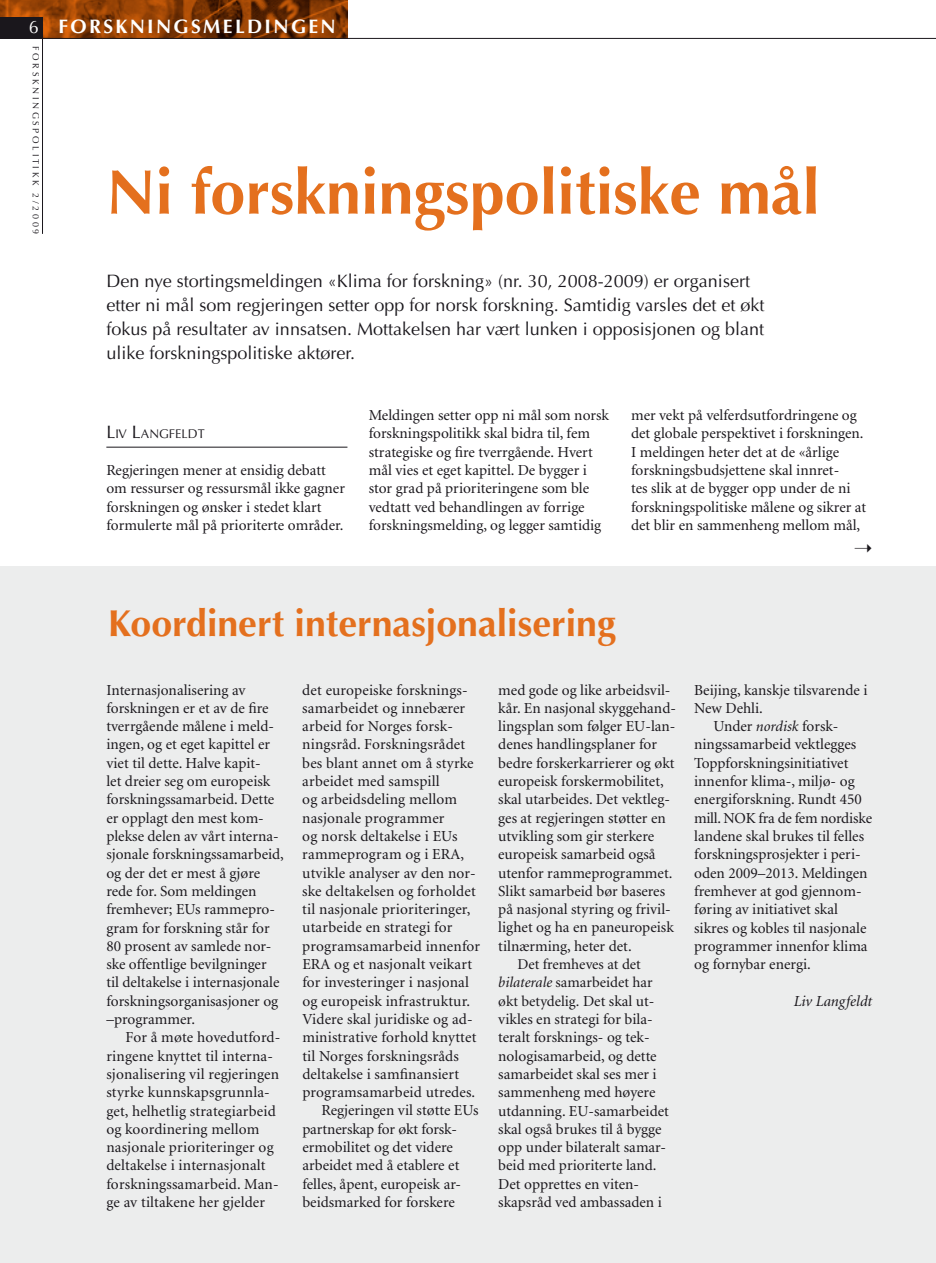
<style>
.page{position:relative;width:936px;height:1263px;background:#fff}
.page>*{position:absolute;margin:0;border:0;box-sizing:border-box;transform-origin:0 0}
.t1{font:700 63px "Optima LT Std";color:#e4701e}
.t2{font:700 37.5px "Optima LT Std";color:#e4701e}
.t3{font:700 19.5px "Optima LT Std";letter-spacing:.12em;color:#fff}
.t4{font:18px/24px "Optima LT Std";color:#1a171c}
.t5{font:18px "Optima LT Std";color:#fff}
.t6{font:15.3px/18.3px "Minion";color:#1a171c}
.t7{font:15.3px "Minion";letter-spacing:-.02em;color:#1a171c}
.t8{font:italic 15.3px "Minion";color:#1a171c}
.t9{font:15px/18.3px "Minion";color:#1a171c;text-align:center}
.t10{font:12.6px "Optima LT Std";color:#1a171c}
.t11{font:9px "Optima LT Std";letter-spacing:.3em;color:#1a171c}
.s1{font-size:18px}
.s2{font-style:italic}
.s3{font-size:15.3px}
.s4{font-style:italic;font-size:15px}
</style>
<div class="page">
<img style="left:0;top:0;width:347px;height:38px">
<div style="left:0;top:17px;width:43px;height:21px;background:#1a171c"></div>
<hr style="left:42px;top:17px;width:1px;height:217px;background:#1a171c">
<hr style="left:0;top:38px;width:935px;height:1px;background:#1a171c">
<div style="left:0;top:566px;width:935px;height:697px;background:#eceded"></div>
<hr style="left:106px;top:447px;width:241px;height:1px;background:#1a171c">
<p class="t5" style="left:29px;top:17px;width:12px">6</p>
<p class="t11" style="left:41px;top:46px;width:190px;rotate:90deg">Forskningspolitikk 2/2009</p>
<p class="t3" style="left:58px;top:15px;width:279px">Forskningsmeldingen</p>
<h1 class="t1" style="left:106px;top:155px;width:715px">N i forskningspolitiske mål</h1>
<p class="t4" style="left:106px;top:269px;width:659px">Den nye stortingsmeldingen «Klima for forskning» (nr. 30, 2008-2009) er organisert etter ni mål som regjeringen setter opp for norsk forskning. Samtidig varsles det et økt fokus på resultater av innsatsen. Mottakelsen har vært lunken i opposisjonen og blant ulike forskningspolitiske aktører.</p>
<p class="t10" style="left:106px;top:427px;width:100px"><span class="s1">L</span>IV <span class="s1">L</span>ANGFELDT</p>
<p class="t6" style="left:106px;top:461px;width:240px">Regjeringen mener at ensidig debatt om ressurser og ressursmål ikke gagner forskningen og ønsker i stedet klart formulerte mål på prioriterte områder.</p>
<p class="t6" style="left:369px;top:407px;width:242px">Meldingen setter opp ni mål som norsk forskningspolitikk skal bidra til, fem strategiske og fire tverrgående. Hvert mål vies et eget kapittel. De bygger i stor grad på prioriteringene som ble vedtatt ved behandlingen av forrige forskningsmelding, og legger samtidig</p>
<p class="t6" style="left:631px;top:407px;width:237px">mer vekt på velferdsutfordringene og det globale perspektivet i forskningen.<br>I meldingen heter det at de «årlige forskningsbudsjettene skal innret-<br>tes slik at de bygger opp under de ni forskningspolitiske målene og sikrer at det blir en sammenheng mellom mål,</p>
<h2 class="t2" style="left:108px;top:601px;width:509px">Koordinert internasjonalisering</h2>
<p class="t6" style="left:106px;top:681px;width:179px">Internasjonalisering av forskningen er et av de fire tverrgående målene i meld&shy;ingen, og et eget kapittel er viet til dette. Halve kapit-<br>let dreier seg om europeisk forskningssamarbeid. Dette er opplagt den mest kom&shy;plekse delen av vårt interna&shy;sjonale forskningssamarbeid, og der det er mest å gjøre rede for. Som meldingen fremhever; EUs rammepro&shy;gram for forskning står for<br>80 prosent av samlede nor&shy;ske offentlige bevilgninger<br>til deltakelse i internasjonale forskningsorganisasjoner og –programmer.</p>
<p class="t6" style="left:106px;top:1029px;width:174px;text-indent:19px">For å møte hovedutford&shy;ringene knyttet til interna&shy;sjonalisering vil regjeringen styrke kunnskapsgrunnla&shy;get, helhetlig strategiarbeid og koordinering mellom nasjonale prioriteringer og deltakelse i internasjonalt forskningssamarbeid. Man&shy;ge av tiltakene her gjelder</p>
<p class="t6" style="left:302px;top:681px;width:165px">det europeiske forsknings-</p>
<p class="t6" style="left:302px;top:699px;width:164px">samarbeidet og innebærer</p>
<p class="t6" style="left:302px;top:718px;width:150px">arbeid for Norges forsk-</p>
<p class="t6" style="left:302px;top:736px;width:164px">ningsråd. Forskningsrådet</p>
<p class="t6" style="left:302px;top:754px;width:173px">bes blant annet om å styrke</p>
<p class="t6" style="left:302px;top:773px;width:139px">arbeidet med samspill</p>
<p class="t6" style="left:302px;top:791px;width:156px">og arbeidsdeling mellom</p>
<p class="t6" style="left:302px;top:809px;width:144px">nasjonale programmer</p>
<p class="t6" style="left:302px;top:827px;width:157px">og norsk deltakelse i EUs</p>
<p class="t6" style="left:302px;top:846px;width:163px">rammeprogram og i ERA,</p>
<p class="t6" style="left:302px;top:864px;width:173px">utvikle analyser av den nor-</p>
<p class="t6" style="left:302px;top:882px;width:175px">ske deltakelsen og forholdet</p>
<p class="t6" style="left:302px;top:901px;width:170px">til nasjonale prioriteringer,</p>
<p class="t6" style="left:302px;top:919px;width:152px">utarbeide en strategi for</p>
<p class="t6" style="left:302px;top:937px;width:179px">programsamarbeid innenfor</p>
<p class="t6" style="left:302px;top:956px;width:171px">ERA og et nasjonalt veikart</p>
<p class="t6" style="left:302px;top:974px;width:168px">for investeringer i nasjonal</p>
<p class="t6" style="left:302px;top:992px;width:169px">og europeisk infrastruktur.</p>
<p class="t6" style="left:302px;top:1010px;width:170px">Videre skal juridiske og ad-</p>
<p class="t6" style="left:302px;top:1029px;width:175px">ministrative forhold knyttet</p>
<p class="t6" style="left:302px;top:1047px;width:158px">til Norges forskningsråds</p>
<p class="t6" style="left:302px;top:1065px;width:158px">deltakelse i samfinansiert</p>
<p class="t6" style="left:302px;top:1084px;width:174px">programsamarbeid utredes.</p>
<p class="t6" style="left:321px;top:1102px;width:158px">Regjeringen vil støtte EUs</p>
<p class="t6" style="left:302px;top:1120px;width:154px">partnerskap for økt forsk-</p>
<p class="t6" style="left:302px;top:1138px;width:152px">ermobilitet og det videre</p>
<p class="t6" style="left:302px;top:1157px;width:159px">arbeidet med å etablere et</p>
<p class="t6" style="left:302px;top:1175px;width:158px">felles, åpent, europeisk ar-</p>
<p class="t6" style="left:302px;top:1193px;width:154px">beidsmarked for forskere</p>
<p class="t6" style="left:498px;top:681px;width:179px">med gode og like arbeidsvil&shy;kår. En nasjonal skyggehand&shy;lingsplan som følger EU-lan&shy;denes handlingsplaner for bedre forskerkarrierer og økt europeisk forskermobilitet, skal utarbeides. Det vektleg&shy;ges at regjeringen støtter en utvikling som gir sterkere europeisk samarbeid også utenfor rammeprogrammet.<br>Slikt samarbeid bør baseres på nasjonal styring og frivil&shy;lighet og ha en paneuropeisk tilnærming, heter det.</p>
<p class="t9" style="left:498px;top:956px;width:156px">Det fremheves at det <span class="s2">bilaterale</span> samarbeidet har økt betydelig. <span class="s3">Det skal ut-</span></p>
<p class="t6" style="left:498px;top:1010px;width:172px">vikles en strategi for bila&shy;teralt forsknings- og tek&shy;nologisamarbeid, og dette samarbeidet skal ses mer i sammenheng med høyere utdanning. EU-samarbeidet skal også brukes til å bygge opp under bilateralt samar&shy;beid med prioriterte land.<br>Det opprettes en viten&shy;skapsråd ved ambassaden i</p>
<p class="t6" style="left:694px;top:681px;width:175px">Beijing, kanskje tilsvarende i</p>
<p class="t6" style="left:694px;top:699px;width:70px">New Dehli.</p>
<p class="t6" style="left:713px;top:718px;width:125px">Under <span class="s4">nordisk</span> forsk-</p>
<p class="t6" style="left:694px;top:736px;width:164px">ningssamarbeid vektlegges</p>
<p class="t6" style="left:694px;top:754px;width:156px">Toppforskningsinitiativet</p>
<p class="t6" style="left:694px;top:773px;width:162px">innenfor klima-, miljø- og</p>
<p class="t6" style="left:694px;top:791px;width:169px">energiforskning. Rundt 450</p>
<p class="t7" style="left:694px;top:810px;width:179px">mill. NOK fra de fem nordiske</p>
<p class="t6" style="left:694px;top:827px;width:171px">landene skal brukes til felles</p>
<p class="t6" style="left:694px;top:846px;width:166px">forskningsprosjekter i peri-</p>
<p class="t6" style="left:694px;top:864px;width:175px">oden 2009–2013. Meldingen</p>
<p class="t6" style="left:694px;top:882px;width:167px">fremhever at god gjennom-</p>
<p class="t6" style="left:694px;top:901px;width:145px">føring av initiativet skal</p>
<p class="t6" style="left:694px;top:919px;width:174px">sikres og kobles til nasjonale</p>
<p class="t6" style="left:694px;top:937px;width:175px">programmer innenfor klima</p>
<p class="t6" style="left:694px;top:956px;width:118px">og fornybar energi.</p>
<p class="t8" style="left:793px;top:993px;width:80px">Liv Langfeldt</p>
</div>
